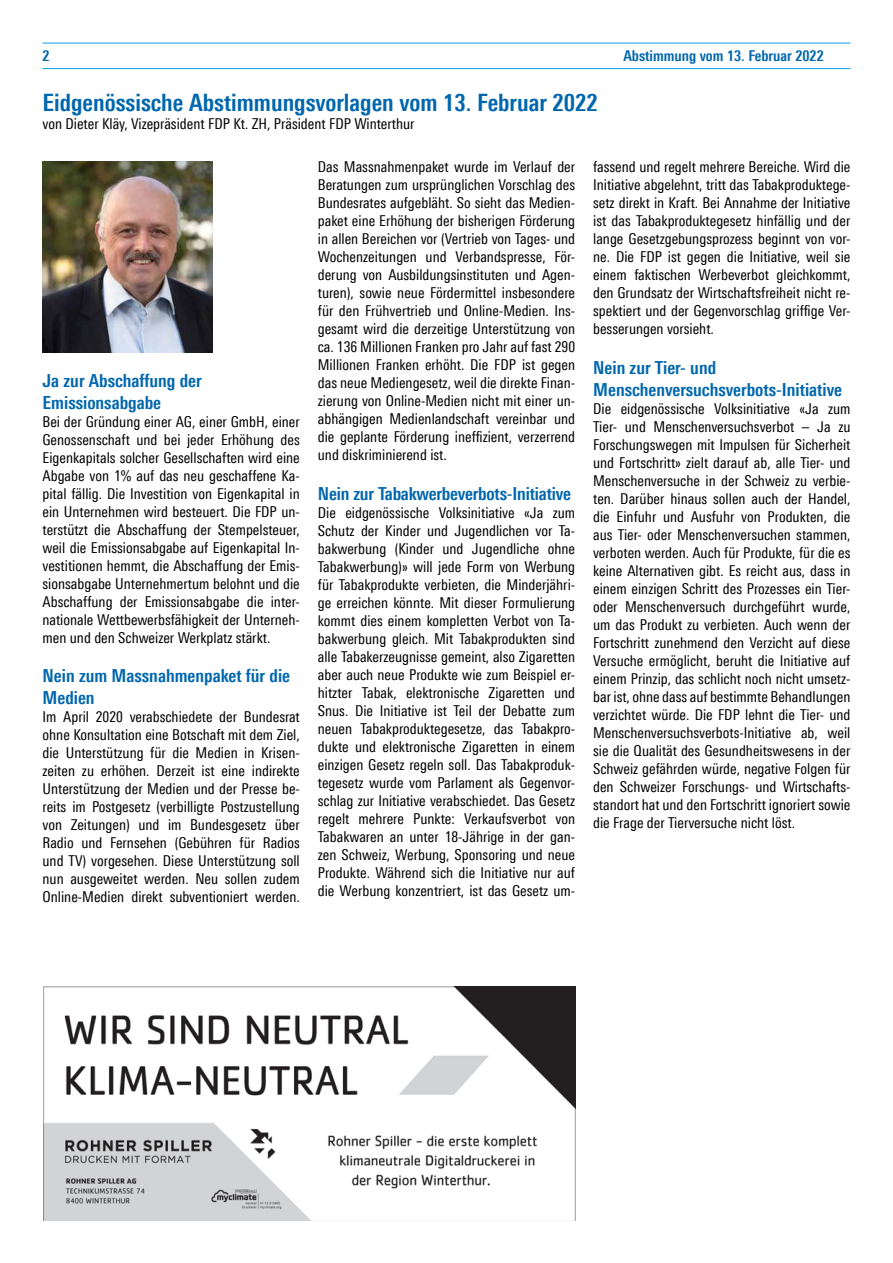
<style>
.page{position:relative;width:893px;height:1263px;background:#fff}
.page>*{position:absolute;margin:0;border:0;box-sizing:border-box;transform-origin:0 0}
.t1{font:700 24px "Linotype Univers 620 Cn";color:#0067ae}
.t2{font:700 18px/21.6px "Linotype Univers 620 Cn";color:#0067ae}
.t3{font:15px/18px "Linotype Univers 420 Cn";color:#000;text-align:justify}
.t4{font:700 15px "Linotype Univers 620 Cn";color:#0067ae}
</style>
<div class="page">
<hr style="left:43px;top:43px;width:807px;height:1px;background:#00a4e2">
<hr style="left:43px;top:68px;width:807px;height:1px;background:#00a4e2">
<img style="left:43px;top:162px;width:170px;height:191px">
<img style="left:44px;top:987px;width:531px;height:233px">
<p class="t4" style="left:43px;top:47px;width:9px">2</p>
<p class="t4" style="left:623px;top:47px;width:202px">Abstimmung vom 13. Februar 2022</p>
<h1 class="t1" style="left:43px;top:88px;width:557px">Eidgenössische Abstimmungsvorlagen vom 13. Februar 2022</h1>
<p class="t3" style="left:43px;top:114px;width:373px">von Dieter Kläy, Vizepräsident FDP Kt. ZH, Präsident FDP Winterthur</p>
<p class="t2" style="left:43px;top:370px;width:161px">Ja zur Abschaffung der<br>Emissionsabgabe</p>
<p class="t3" style="left:43px;top:412px;width:259px">Bei der Gründung einer AG, einer GmbH, einer Genossenschaft und bei jeder Erhöhung des Eigenkapitals solcher Gesellschaften wird eine Abgabe von 1% auf das neu geschaffene Ka&shy;pital fällig. Die Investition von Eigenkapital in ein Unternehmen wird besteuert. Die FDP un&shy;terstützt die Abschaffung der Stempelsteuer, weil die Emissionsabgabe auf Eigenkapital In&shy;vestitionen hemmt, die Abschaffung der Emis&shy;sionsabgabe Unternehmertum belohnt und die Abschaffung der Emissionsabgabe die inter&shy;nationale Wettbewerbsfähigkeit der Unterneh&shy;men und den Schweizer Werkplatz stärkt.</p>
<p class="t2" style="left:43px;top:665px;width:249px">Nein zum Massnahmenpaket für die<br>Medien</p>
<p class="t3" style="left:43px;top:708px;width:259px">Im April 2020 verabschiedete der Bundesrat ohne Konsultation eine Botschaft mit dem Ziel, die Unterstützung für die Medien in Krisen&shy;zeiten zu erhöhen. Derzeit ist eine indirekte Unterstützung der Medien und der Presse be&shy;reits im Postgesetz (verbilligte Postzustellung von Zeitungen) und im Bundesgesetz über Radio und Fernsehen (Gebühren für Radios und TV) vorgesehen. Diese Unterstützung soll nun ausgeweitet werden. Neu sollen zudem Online-Medien direkt subventioniert werden.</p>
<p class="t3" style="left:318px;top:158px;width:259px">Das Massnahmenpaket wurde im Verlauf der Beratungen zum ursprünglichen Vorschlag des Bundesrates aufgebläht. So sieht das Medien&shy;paket eine Erhöhung der bisherigen Förderung in allen Bereichen vor (Vertrieb von Tages- und Wochenzeitungen und Verbandspresse, För&shy;derung von Ausbildungsinstituten und Agen&shy;turen), sowie neue Fördermittel insbesondere für den Frühvertrieb und Online-Medien. Ins&shy;gesamt wird die derzeitige Unterstützung von ca. 136 Millionen Franken pro Jahr auf fast 290<br>Millionen Franken erhöht. Die FDP ist gegen das neue Mediengesetz, weil die direkte Finan&shy;zierung von Online-Medien nicht mit einer un&shy;abhängigen Medienlandschaft vereinbar und die geplante Förderung ineffizient, verzerrend und diskriminierend ist.</p>
<p class="t2" style="left:318px;top:483px;width:255px">Nein zur Tabakwerbeverbots-Initiative</p>
<p class="t3" style="left:318px;top:504px;width:259px">Die eidgenössische Volksinitiative «Ja zum Schutz der Kinder und Jugendlichen vor Ta&shy;bakwerbung (Kinder und Jugendliche ohne Tabakwerbung)» will jede Form von Werbung für Tabakprodukte verbieten, die Minderjähri&shy;ge erreichen könnte. Mit dieser Formulierung kommt dies einem kompletten Verbot von Ta&shy;bakwerbung gleich. Mit Tabakprodukten sind alle Tabakerzeugnisse gemeint, also Zigaretten aber auch neue Produkte wie zum Beispiel er&shy;hitzter Tabak, elektronische Zigaretten und Snus. Die Initiative ist Teil der Debatte zum neuen Tabakproduktegesetze, das Tabakpro&shy;dukte und elektronische Zigaretten in einem einzigen Gesetz regeln soll. Das Tabakproduk&shy;tegesetz wurde vom Parlament als Gegenvor&shy;schlag zur Initiative verabschiedet. Das Gesetz regelt mehrere Punkte: Verkaufsverbot von Tabakwaren an unter 18-Jährige in der gan&shy;zen Schweiz, Werbung, Sponsoring und neue Produkte. Während sich die Initiative nur auf die Werbung konzentriert, ist das Gesetz um-</p>
<p class="t3" style="left:593px;top:158px;width:259px">fassend und regelt mehrere Bereiche. Wird die Initiative abgelehnt, tritt das Tabakproduktege&shy;setz direkt in Kraft. Bei Annahme der Initiative ist das Tabakproduktegesetz hinfällig und der lange Gesetzgebungsprozess beginnt von vor&shy;ne. Die FDP ist gegen die Initiative, weil sie einem faktischen Werbeverbot gleichkommt, den Grundsatz der Wirtschaftsfreiheit nicht re&shy;spektiert und der Gegenvorschlag griffige Ver&shy;besserungen vorsieht.</p>
<p class="t2" style="left:593px;top:357px;width:250px">Nein zur Tier- und<br>Menschenversuchsverbots-Initiative</p>
<p class="t3" style="left:593px;top:399px;width:259px">Die eidgenössische Volksinitiative «Ja zum Tier- und Menschenversuchsverbot – Ja zu Forschungswegen mit Impulsen für Sicherheit und Fortschritt» zielt darauf ab, alle Tier- und Menschenversuche in der Schweiz zu verbie&shy;ten. Darüber hinaus sollen auch der Handel, die Einfuhr und Ausfuhr von Produkten, die aus Tier- oder Menschenversuchen stammen, verboten werden. Auch für Produkte, für die es keine Alternativen gibt. Es reicht aus, dass in einem einzigen Schritt des Prozesses ein Tier&shy;oder Menschenversuch durchgeführt wurde, um das Produkt zu verbieten. Auch wenn der Fortschritt zunehmend den Verzicht auf diese Versuche ermöglicht, beruht die Initiative auf einem Prinzip, das schlicht noch nicht umsetz&shy;bar ist, ohne dass auf bestimmte Behandlungen verzichtet würde. Die FDP lehnt die Tier- und Menschenversuchsverbots-Initiative ab, weil sie die Qualität des Gesundheitswesens in der Schweiz gefährden würde, negative Folgen für den Schweizer Forschungs- und Wirtschafts&shy;standort hat und den Fortschritt ignoriert sowie die Frage der Tierversuche nicht löst.</p>
</div>
